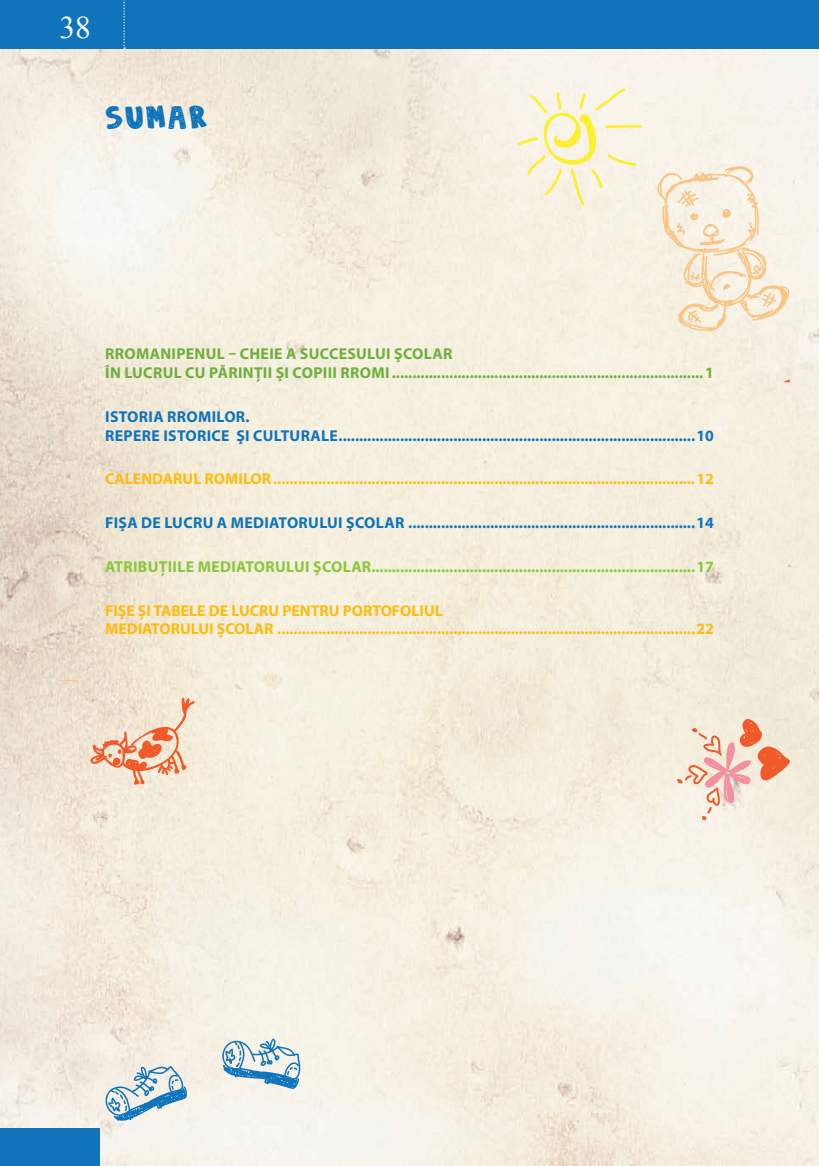
<style>
.page{position:relative;width:819px;height:1166px;background:#fff}
.page>*{position:absolute;margin:0;border:0;box-sizing:border-box;transform-origin:0 0}
.t1{font:33.25px "DENNE Sketchy";color:#1074bc}
.t2{font:31.5px "Times New Roman";color:#fff}
.t3{font:700 15.75px/18.9px "Myriad Pro";color:#fdbc12}
.t4{font:700 15.75px/18.9px "Myriad Pro";letter-spacing:.02em;color:#1074bc}
.t5{font:700 15.75px/18.9px "Myriad Pro";letter-spacing:.02em;color:#70af3e}
.t6{font:700 15.75px "Myriad Pro";letter-spacing:.02em;color:#8bc63e}
</style>
<div class="page">
<img style="left:0;top:49px;width:819px;height:1117px">
<div style="left:0;top:1128px;width:99px;height:38px;background:#1074bc"></div>
<div style="left:0;top:0;width:819px;height:49px;background:#1074bc"></div>
<svg style="left:123px;top:0;width:2px;height:49px"></svg>
<svg style="left:677px;top:718px;width:113px;height:102px;background:#f2d1c0"></svg>
<svg style="left:655px;top:822px;width:1px;height:39px"></svg>
<svg style="left:87px;top:696px;width:108px;height:89px;background:#f1ccb4"></svg>
<svg style="left:21px;top:681px;width:132px;height:2px"></svg>
<svg style="left:517px;top:88px;width:124px;height:117px;background:#f7f2d1"></svg>
<div style="left:508px;top:243px;width:103px;height:125px;background:#f6f1e1"></div>
<div style="left:723px;top:346px;width:66px;height:36px;background:#f5f0e1"></div>
<svg style="left:657px;top:166px;width:132px;height:167px;background:#f7ead5"></svg>
<svg style="left:105px;top:1065px;width:83px;height:56px;background:#b6cdd9"></svg>
<svg style="left:85px;top:1024px;width:75px;height:29px;background:#f2ebde"></svg>
<svg style="left:141px;top:1142px;width:57px;height:2px"></svg>
<svg style="left:221px;top:1038px;width:80px;height:51px;background:#afcada"></svg>
<svg style="left:251px;top:1017px;width:59px;height:2px"></svg>
<svg style="left:207px;top:1105px;width:59px;height:15px"></svg>
<h2 class="t2" style="left:60px;top:10px;width:33px">38</h2>
<h1 class="t1" style="left:105px;top:105px;width:104px">SUMAR</h1>
<p class="t5" style="left:105px;top:346px;width:610px">RROMANIPENUL – CHEIE A SUCCESULUI ŞCOLAR<br>ÎN LUCRUL CU PĂRINŢII ŞI COPIII RROMI ............................................................................ 1</p>
<p class="t4" style="left:105px;top:408px;width:610px">ISTORIA RROMILOR.<br>REPERE ISTORICE ŞI CULTURALE .......................................................................................10</p>
<p class="t3" style="left:105px;top:471px;width:610px">CALENDARUL ROMILOR .......................................................................................................12</p>
<p class="t4" style="left:105px;top:515px;width:610px">FIŞA DE LUCRU A MEDIATORULUI ŞCOLAR ......................................................................14</p>
<p class="t6" style="left:105px;top:560px;width:610px">ATRIBUŢIILE MEDIATORULUI ŞCOLAR...............................................................................17</p>
<p class="t3" style="left:105px;top:602px;width:610px">FIŞE ȘI TABELE DE LUCRU PENTRU PORTOFOLIUL<br>MEDIATORULUI ȘCOLAR ......................................................................................................22</p>
</div>
